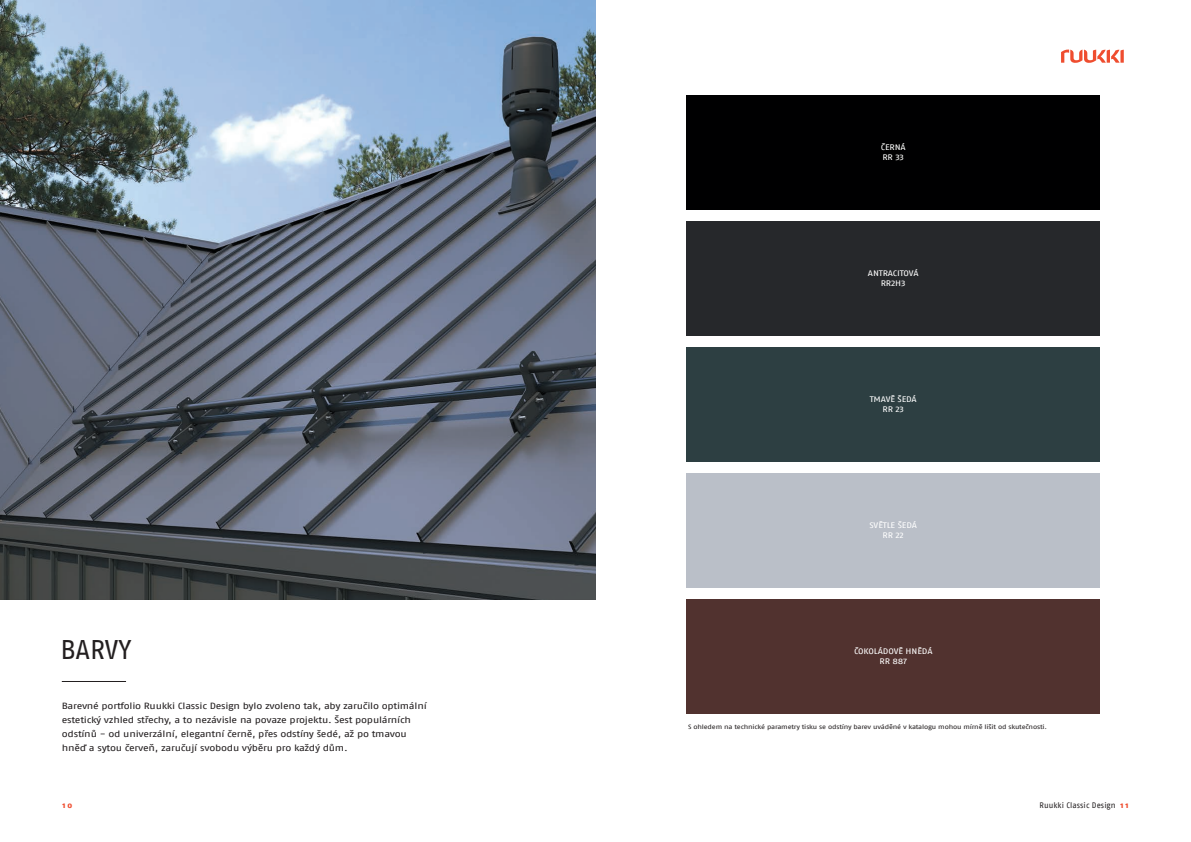
<style>
.page{position:relative;width:1191px;height:842px;background:#fff}
.page>*{position:absolute;margin:0;border:0;box-sizing:border-box;transform-origin:0 0}
.t1{font:27px "Fago Pro";letter-spacing:-.005em;color:#231f20}
.t2{font:9px/14px "Fago Pro";letter-spacing:-.025em;color:#231f20;scale:1.2 1}
.t3{font:8px/10px "Fago Pro";letter-spacing:-.01em;color:#fff;text-align:center;scale:1.2 1}
.t4{font:8px "Fago Pro";letter-spacing:.005em;color:#231f20}
.t5{font:800 8px "Fago Pro";color:#ef4d2f}
.t6{font:6.3px "Fago Pro";letter-spacing:-.025em;color:#231f20;scale:1.2 1}
.s1{font-weight:800;color:#ef4d2f}
</style>
<div class="page">
<svg style="left:1061px;top:50px;width:62px;height:13px"></svg>
<img style="left:0;top:0;width:595px;height:599px">
<hr style="left:62px;top:681px;width:64px;height:1px;background:#231f20">
<div style="left:686px;top:96px;width:413px;height:114px;background:#000001"></div>
<div style="left:686px;top:222px;width:413px;height:114px;background:#26282b"></div>
<div style="left:686px;top:348px;width:413px;height:114px;background:#2d3f42"></div>
<div style="left:686px;top:474px;width:413px;height:114px;background:#babfc8"></div>
<div style="left:686px;top:600px;width:413px;height:114px;background:#51322f"></div>
<p class="t3" style="left:880px;top:142px;width:22px;text-align:left">ČERNÁ<br>RR 33</p>
<p class="t3" style="left:868px;top:268px;width:44px">ANTRACITOVÁ<br>RR2H3</p>
<p class="t3" style="left:869px;top:394px;width:41px">TMAVĚ ŠEDÁ<br>RR 23</p>
<h1 class="t1" style="left:60px;top:634px;width:72px">BARVY</h1>
<p class="t2" style="left:62px;top:699px;width:306px">Barevné portfolio Ruukki Classic Design bylo zvoleno tak, aby zaručilo optimální estetický vzhled střechy, a to nezávisle na povaze projektu. Šest populárních odstínů - od univerzální, elegantní černě, přes odstíny šedé, až po tmavou hněď a sytou červeň, zaručují svobodu výběru pro každý dům.</p>
<p class="t3" style="left:869px;top:520px;width:41px">SVĚTLE ŠEDÁ<br>RR 22</p>
<p class="t3" style="left:854px;top:646px;width:67px">ČOKOLÁDOVĚ HNĚDÁ<br>RR 887</p>
<p class="t6" style="left:688px;top:723px;width:300px">S ohledem na technické parametry tisku se odstíny barev uváděné v katalogu mohou mírně lišit od skutečnosti.</p>
<p class="t5" style="left:62px;top:800px;width:11px">1 0</p>
<p class="t4" style="left:1039px;top:800px;width:90px">Ruukki Classic Design <span class="s1">1 1</span></p>
</div>
